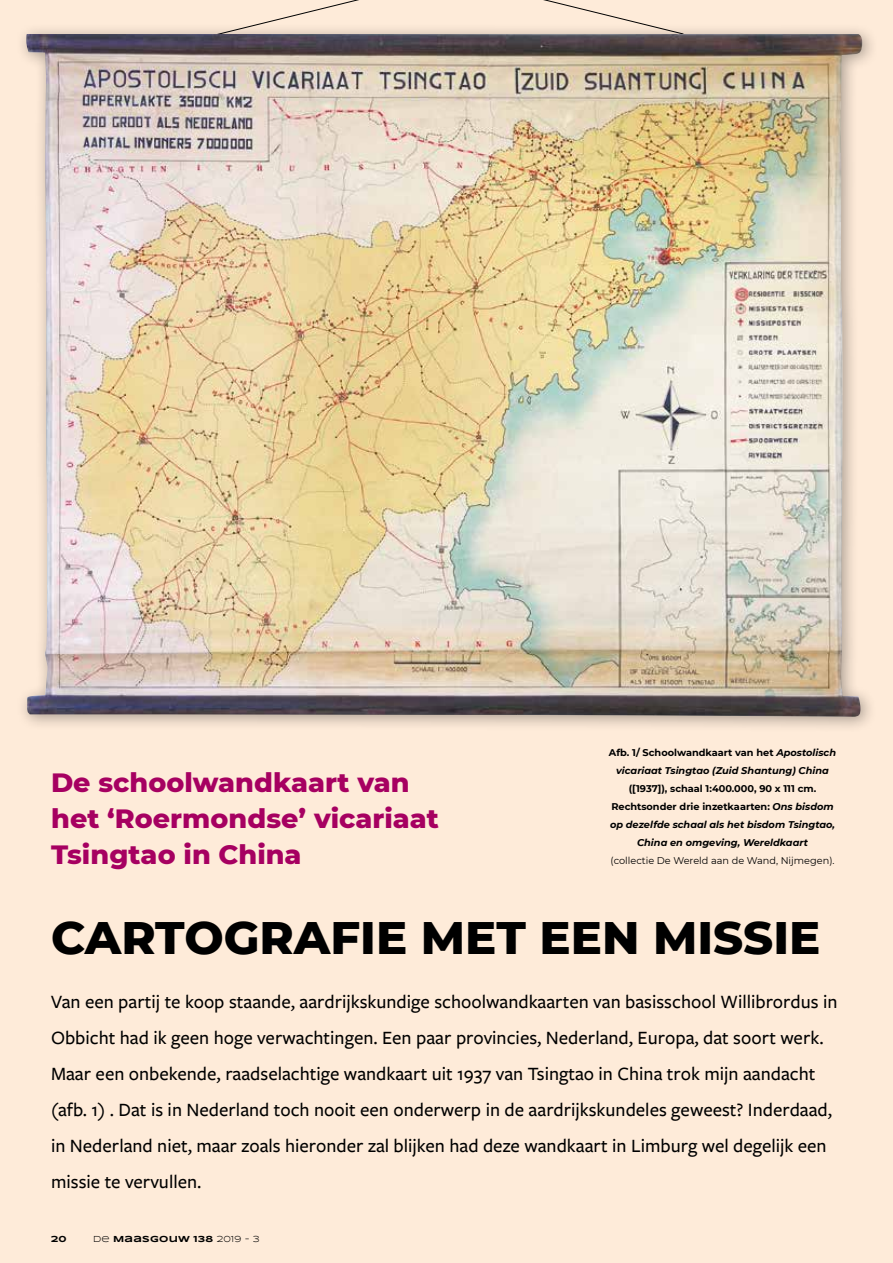
<style>
.page{position:relative;width:893px;height:1263px;background:#feebd9}
.page>*{position:absolute;margin:0;border:0;box-sizing:border-box;transform-origin:0 0}
.t1{font:800 46.5px "Montserrat";color:#000}
.t2{font:800 27px/36px "Montserrat";color:#a60061}
.t3{font:500 19.5px/36px "Freight Sans Pro";color:#000}
.t4{font:italic 700 9.75px/18px "Montserrat";color:#000;text-align:center}
.t5{font:9.75px "Montserrat";color:#000}
.t6{font:700 9px "Syncopate";letter-spacing:.03em;color:#000}
.s1{font-style:normal}
.s2{font-weight:400}
</style>
<div class="page">
<svg style="left:543px;top:0;width:98px;height:23px"></svg>
<svg style="left:262px;top:0;width:97px;height:23px"></svg>
<div style="left:15px;top:23px;width:864px;height:711px;background:#000;opacity:.33"></div>
<img style="left:26px;top:34px;width:836px;height:683px">
<h2 class="t2" style="left:51px;top:763px;width:389px">De schoolwandkaart van het ‘Roermondse’ vicariaat<br>Tsingtao in China</h2>
<p class="t4" style="left:609px;top:743px;width:229px"><span class="s1">Afb. 1/ Schoolwandkaart van het</span> Apostolisch vicariaat Tsingtao (Zuid Shantung) China</p>
<p class="t4" style="left:610px;top:779px;width:227px"><span class="s1">([1937]), schaal 1:400.000, 90 x 111 cm.<br>Rechtsonder drie inzetkaarten:</span> Ons bisdom op dezelfde schaal als het bisdom Tsingtao, China en omgeving, Wereldkaart</p>
<p class="t5" style="left:610px;top:854px;width:226px">(collectie De Wereld aan de Wand, Nijmegen).</p>
<h1 class="t1" style="left:51px;top:903px;width:771px">CARTOGRAFIE MET EEN MISSIE</h1>
<p class="t3" style="left:51px;top:983px;width:788px">Van een partij te koop staande, aardrijkskundige schoolwandkaarten van basisschool Willibrordus in Obbicht had ik geen hoge verwachtingen. Een paar provincies, Nederland, Europa, dat soort werk.<br>Maar een onbekende, raadselachtige wandkaart uit 1937 van Tsingtao in China trok mijn aandacht (afb. 1) . Dat is in Nederland toch nooit een onderwerp in de aardrijkskundeles geweest? Inderdaad, in Nederland niet, maar zoals hieronder zal blijken had deze wandkaart in Limburg wel degelijk een missie te vervullen.</p>
<p class="t6" style="left:51px;top:1233px;width:17px">20</p>
<p class="t6" style="left:93px;top:1233px;width:168px"><span class="s2">De</span> MAASGOUW 138 <span class="s2">2019 - 3</span></p>
</div>
